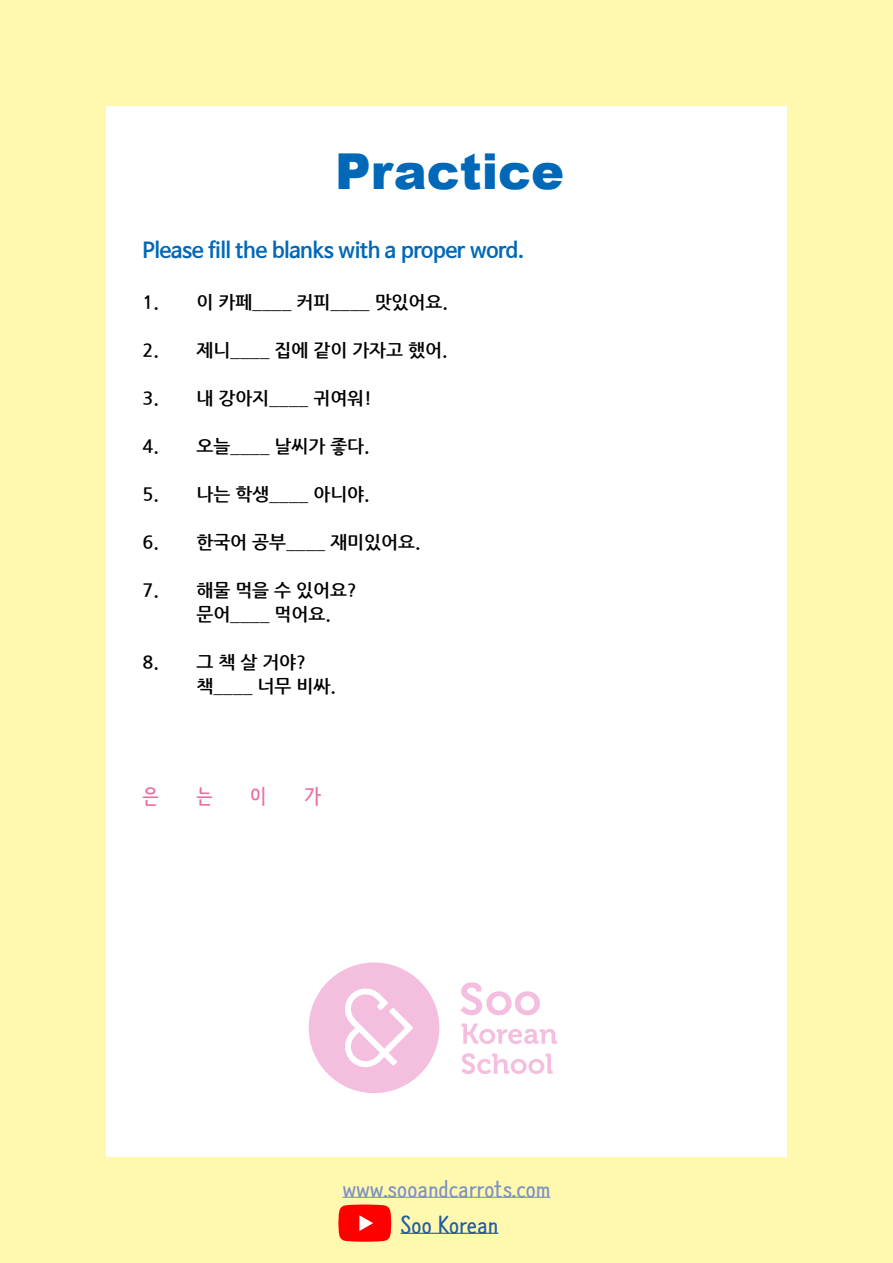
<style>
.page{position:relative;width:893px;height:1263px;background:#fff9b0}
.page>*{position:absolute;margin:0;border:0;box-sizing:border-box;transform-origin:0 0}
.t1{font:900 49.5px "Arial";color:#0068b7}
.t2{font:700 22.5px "Nanum Barunpen";color:#7f92c3}
.t3{font:700 22.5px "Nanum Barunpen";color:#225da1}
.t4{font:700 21px "Nanum Barun Gothic";color:#0068b7}
.t5{font:700 21px "Nanum Barunpen";color:#eb6ea5}
.t6{font:700 18px/24px "Nanum Gothic";color:#000}
.s1{font-weight:400}
</style>
<div class="page">
<div style="left:106px;top:106px;width:681px;height:1051px;background:#fff"></div>
<hr style="left:342px;top:1197px;width:209px;height:1px;background:#7f92c3">
<hr style="left:400px;top:1233px;width:98px;height:1px;background:#225da1">
<svg style="left:338px;top:1204px;width:53px;height:38px;background:#ff221c"></svg>
<svg style="left:309px;top:962px;width:130px;height:131px"></svg>
<svg style="left:461px;top:982px;width:79px;height:33px"></svg>
<svg style="left:461px;top:1023px;width:96px;height:21px"></svg>
<svg style="left:461px;top:1053px;width:92px;height:21px"></svg>
<h1 class="t1" style="left:335px;top:136px;width:231px">Practice</h1>
<p class="t4" style="left:142px;top:240px;width:384px">Please fill the blanks with a proper word.</p>
<p class="t6" style="left:142px;top:291px;width:307px">1. 이 카페<span class="s1">____</span> 커피<span class="s1">____</span> 맛있어요.</p>
<p class="t6" style="left:142px;top:339px;width:306px">2. 제니<span class="s1">____</span> 집에 같이 가자고 했어.</p>
<p class="t6" style="left:142px;top:387px;width:231px">3. 내 강아지<span class="s1">____</span> 귀여워!</p>
<p class="t6" style="left:142px;top:435px;width:229px">4. 오늘<span class="s1">____</span> 날씨가 좋다.</p>
<p class="t6" style="left:142px;top:483px;width:229px">5. 나는 학생<span class="s1">____</span> 아니야.</p>
<p class="t6" style="left:142px;top:531px;width:279px">6. 한국어 공부<span class="s1">____</span> 재미있어요.</p>
<p class="t6" style="left:196px;top:579px;width:162px;text-indent:-54px">7. 해물 먹을 수 있어요? 문어<span class="s1">____</span> 먹어요.</p>
<p class="t6" style="left:196px;top:651px;width:141px;text-indent:-54px">8. 그 책 살 거야? 책<span class="s1">____</span> 너무 비싸.</p>
<p class="t5" style="left:142px;top:782px;width:18px">은</p>
<p class="t5" style="left:196px;top:782px;width:18px">는</p>
<p class="t5" style="left:250px;top:782px;width:17px">이</p>
<p class="t5" style="left:304px;top:782px;width:18px">가</p>
<p class="t2" style="left:342px;top:1174px;width:210px">www.sooandcarrots.com</p>
<p class="t3" style="left:400px;top:1210px;width:99px">Soo Korean</p>
</div>
